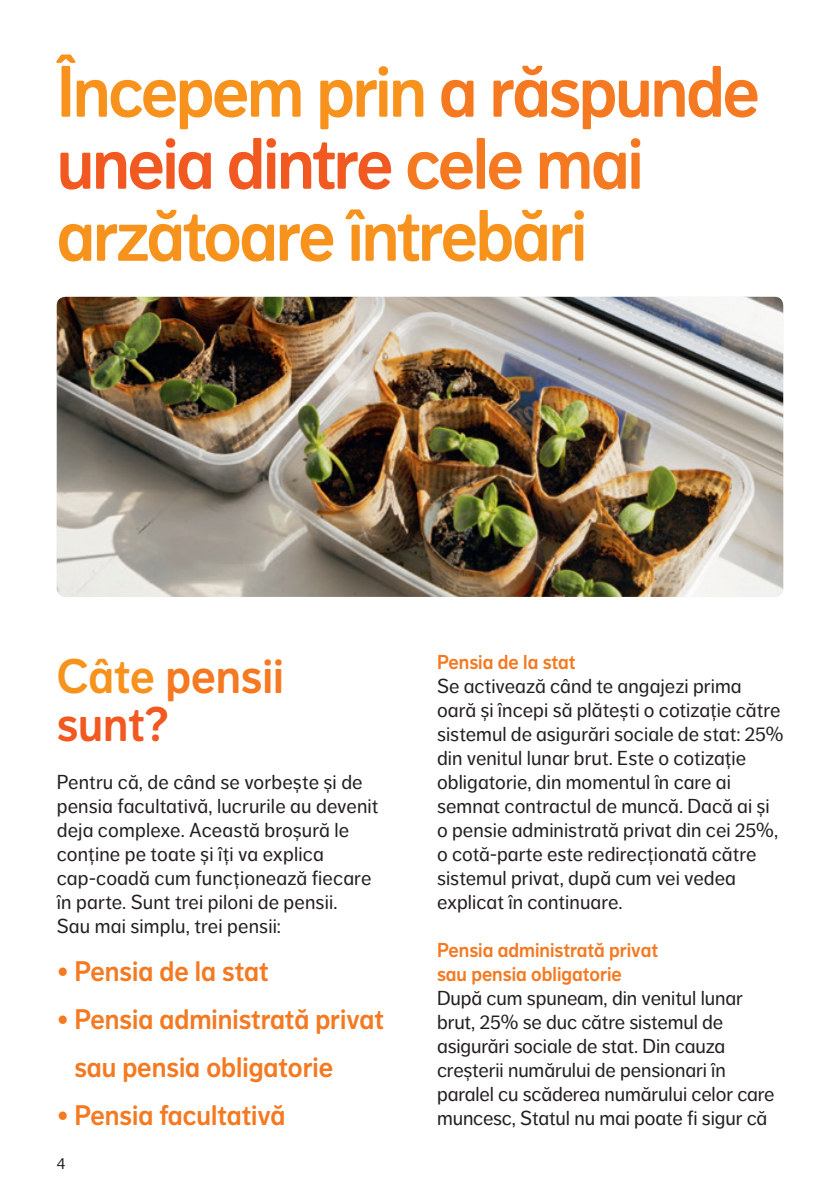
<style>
.page{position:relative;width:840px;height:1191px;background:#fff}
.page>*{position:absolute;margin:0;border:0;box-sizing:border-box;transform-origin:0 0}
.t1{font:72px/72px "NN Dagny Display";letter-spacing:-.03em;color:#f7931d}
.t2{font:48px/48px "NN Dagny Display";color:#f47921}
.t3{font:28px/48px "NN Dagny Display";color:#f47921}
.t4{font:20px/24px "NN Dagny Text";color:#231f20}
.t5{font:20px/24px "NN Dagny Display";color:#f47921}
.t6{font:16px "NN Dagny Text";color:#231f20}
.s1{color:#f47921}
.s2{color:#f15921}
.s3{color:#f7931d}
</style>
<div class="page">
<img style="left:57px;top:297px;width:725px;height:300px">
<h1 class="t1" style="left:57px;top:56px;width:704px">Începem prin <span class="s1">a răspunde </span><span class="s2">uneia dintre</span> <span class="s1">cele mai </span>arzătoare întrebări</h1>
<h2 class="t2" style="left:57px;top:652px;width:228px"><span class="s3">Câte</span> pensii <span class="s2">sunt?</span></h2>
<p class="t4" style="left:57px;top:770px;width:323px">Pentru că, de când se vorbește și de pensia facultativă, lucrurile au devenit deja complexe. Această broșură le conține pe toate și îți va explica cap-coadă cum funcționează fiecare în parte. Sunt trei piloni de pensii.<br>Sau mai simplu, trei pensii:</p>
<h3 class="t3" style="left:57px;top:947px;width:212px">• Pensia de la stat</h3>
<h3 class="t3" style="left:74px;top:995px;width:311px;text-indent:-17px">• Pensia administrată privat sau pensia obligatorie</h3>
<h3 class="t3" style="left:57px;top:1091px;width:229px">• Pensia facultativă</h3>
<p class="t6" style="left:57px;top:1154px;width:10px">4</p>
<p class="t5" style="left:437px;top:650px;width:140px">Pensia de la stat</p>
<p class="t4" style="left:437px;top:674px;width:347px">Se activează când te angajezi prima oară și începi să plătești o cotizație către sistemul de asigurări sociale de stat: 25% din venitul lunar brut. Este o cotizație obligatorie, din momentul în care ai semnat contractul de muncă. Dacă ai și o pensie administrată privat din cei 25%, o cotă-parte este redirecționată către sistemul privat, după cum vei vedea explicat în continuare.</p>
<p class="t5" style="left:437px;top:938px;width:222px">Pensia administrată privat sau pensia obligatorie</p>
<p class="t4" style="left:437px;top:986px;width:339px">După cum spuneam, din venitul lunar brut, 25% se duc către sistemul de asigurări sociale de stat. Din cauza creșterii numărului de pensionari în paralel cu scăderea numărului celor care muncesc, Statul nu mai poate fi sigur că</p>
</div>
